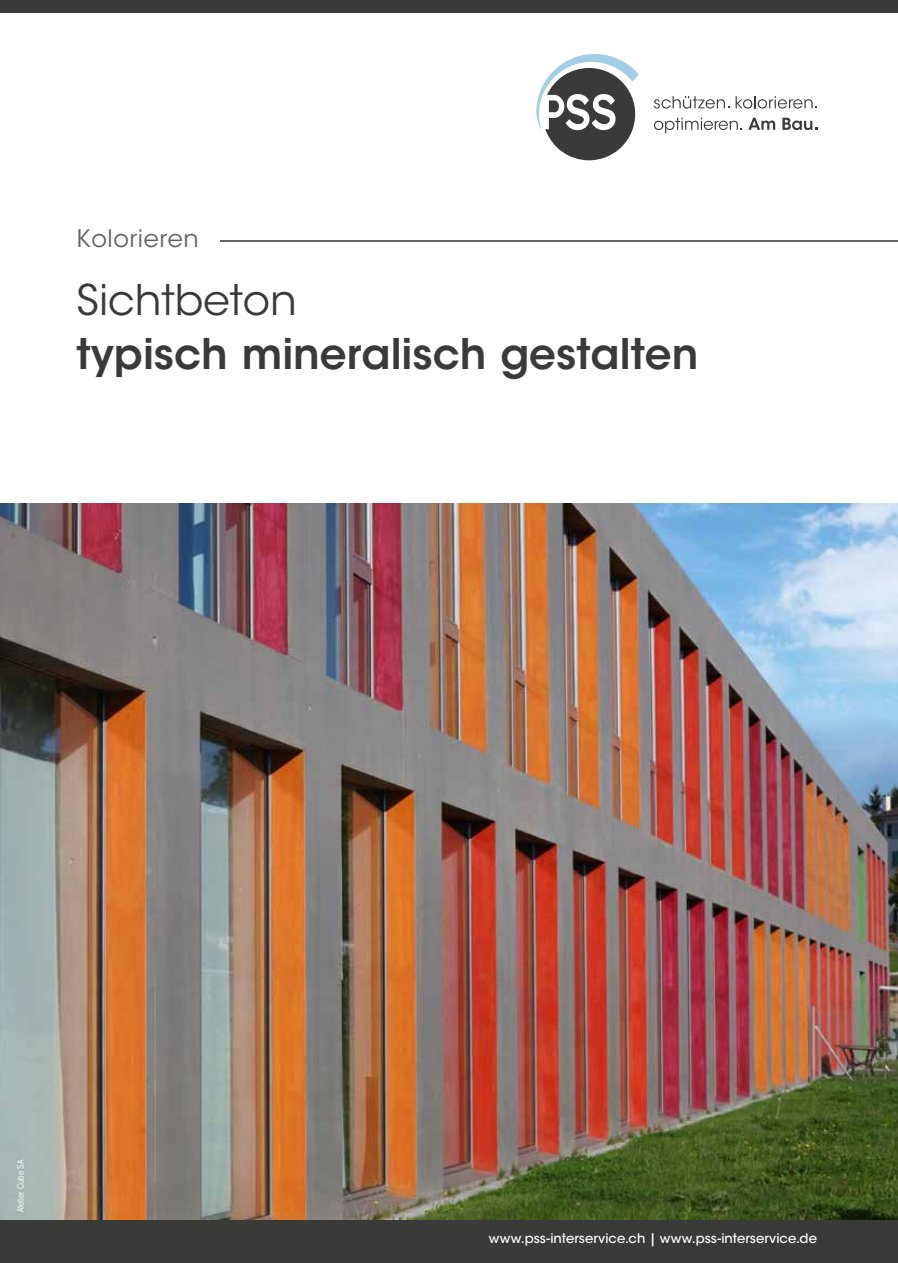
<style>
.page{position:relative;width:898px;height:1263px;background:#fff}
.page>*{position:absolute;margin:0;border:0;box-sizing:border-box;transform-origin:0 0}
.t1{font:600 42px "ITC Avant Garde Std";color:#3a3a39}
.t2{font:42px "ITC Avant Garde Std";color:#3a3a39}
.t3{font:24px "ITC Avant Garde Std";letter-spacing:.025em;color:#626261}
.t4{font:500 13.2px "ITC Avant Garde Std";letter-spacing:.005em;color:#fff}
.t5{font:condensed 9px "ITC Avant Garde Std";letter-spacing:-.01em;color:#fff}
</style>
<div class="page">
<img style="left:0;top:504px;width:897px;height:716px">
<hr style="left:220px;top:240px;width:677px;height:2px;background:#626261">
<svg style="left:654px;top:96px;width:75px;height:13px"></svg>
<svg style="left:735px;top:96px;width:81px;height:13px"></svg>
<svg style="left:653px;top:118px;width:88px;height:15px"></svg>
<svg style="left:748px;top:118px;width:26px;height:12px"></svg>
<svg style="left:782px;top:118px;width:34px;height:12px"></svg>
<svg style="left:536px;top:54px;width:102px;height:106px"></svg>
<div style="left:0;top:1220px;width:897px;height:43px;background:#3a3a39"></div>
<div style="left:0;top:0;width:897px;height:13px;background:#3a3a39"></div>
<h2 class="t3" style="left:77px;top:224px;width:124px">Kolorieren</h2>
<h1 class="t2" style="left:77px;top:275px;width:222px">Sichtbeton</h1>
<h1 class="t1" style="left:77px;top:327px;width:623px">typisch mineralisch gestalten</h1>
<p class="t5" style="left:15px;top:1212px;width:54px;rotate:-90deg">Atelier Cube SA</p>
<p class="t4" style="left:488px;top:1230px;width:329px">www.pss-interservice.ch | www.pss-interservice.de</p>
</div>
